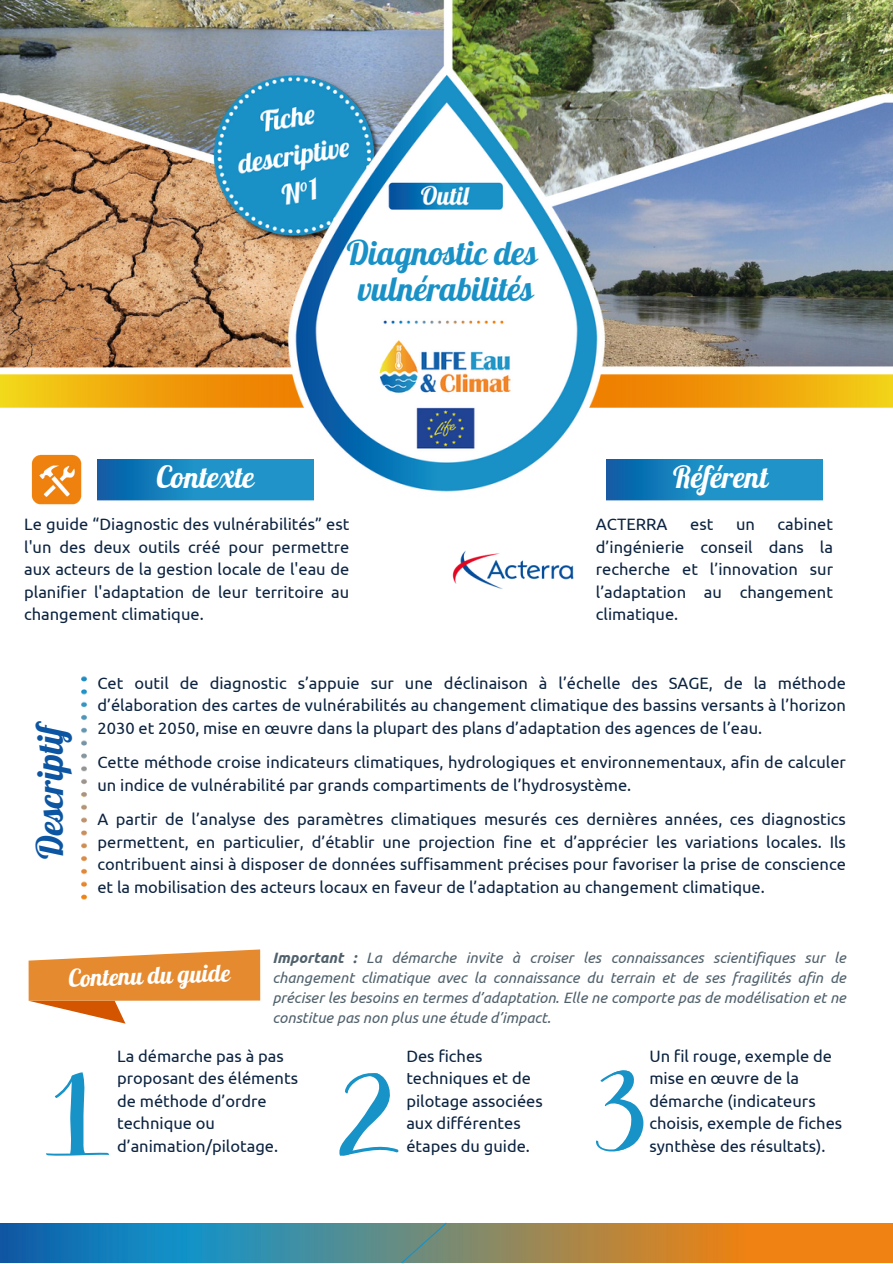
<style>
.page{position:relative;width:893px;height:1264px;background:#fff}
.page>*{position:absolute;margin:0;border:0;box-sizing:border-box;transform-origin:0 0}
.t1{font:36px "Lobster";color:#0c55a2}
.t2{font:33.3px "Lobster";color:#1991c7}
.t3{font:30px "Lobster";color:#fff}
.t4{font:24px "Lobster";color:#fff}
.t5{font:16.5px/22.5px "Ubuntu";color:#0c2340;text-align:justify}
.t6{font:italic 15px/20.2px "Ubuntu";color:#50616c;text-align:justify}
.s1{font-weight:700}
</style>
<div class="page">
<img style="left:0;top:0;width:892px;height:407px">
<img style="left:178px;top:45px;width:238px;height:210px">
<img style="left:288px;top:66px;width:316px;height:432px">
<img style="left:0;top:1223px;width:892px;height:39px">
<img style="left:81px;top:676px;width:6px;height:224px">
<img style="left:31px;top:454px;width:51px;height:51px">
<img style="left:452px;top:550px;width:122px;height:39px">
<svg style="left:227px;top:1222px;width:221px;height:40px;background:#529099"></svg>
<img style="left:97px;top:460px;width:216px;height:41px">
<img style="left:606px;top:460px;width:216px;height:41px">
<svg style="left:29px;top:949px;width:231px;height:74px"></svg>
<svg style="left:46px;top:1072px;width:63px;height:83px"></svg>
<svg style="left:339px;top:1073px;width:59px;height:82px"></svg>
<svg style="left:596px;top:1070px;width:47px;height:81px"></svg>
<svg style="left:307px;top:177px;width:13px;height:23px"></svg>
<p class="t2" style="left:347px;top:232px;width:192px">Diagnostic des</p>
<p class="t2" style="left:358px;top:268px;width:177px">vulnérabilités</p>
<p class="t3" style="left:156px;top:458px;width:99px">Contexte</p>
<p class="t5" style="left:24px;top:513px;width:327px">Le guide “Diagnostic des vulnérabilités” est l'un des deux outils créé pour permettre aux acteurs de la gestion locale de l'eau de planifier l'adaptation de leur territoire au changement climatique.</p>
<p class="t3" style="left:673px;top:458px;width:96px">Référent</p>
<p class="t5" style="left:596px;top:513px;width:238px;text-indent:182px">cabinet d’ingénierie conseil dans la recherche et l’innovation sur l’adaptation au changement climatique.</p>
<p class="t5" style="left:596px;top:513px;width:73px">ACTERRA</p>
<p class="t5" style="left:690px;top:513px;width:25px">est</p>
<p class="t5" style="left:736px;top:513px;width:20px">un</p>
<p class="t1" style="left:27px;top:859px;width:135px;rotate:-90deg">Descriptif</p>
<p class="t5" style="left:97px;top:671px;width:750px">Cet outil de diagnostic s’appuie sur une déclinaison à l’échelle des SAGE, de la méthode d’élaboration des cartes de vulnérabilités au changement climatique des bassins versants à l’horizon 2030 et 2050, mise en œuvre dans la plupart des plans d’adaptation des agences de l’eau.</p>
<p class="t5" style="left:97px;top:750px;width:750px">Cette méthode croise indicateurs climatiques, hydrologiques et environnementaux, afin de calculer un indice de vulnérabilité par grands compartiments de l’hydrosystème.</p>
<p class="t5" style="left:97px;top:807px;width:750px">A partir de l’analyse des paramètres climatiques mesurés ces dernières années, ces diagnostics permettent, en particulier, d’établir une projection fine et d’apprécier les variations locales. Ils contribuent ainsi à disposer de données suffisamment précises pour favoriser la prise de conscience et la mobilisation des acteurs locaux en faveur de l’adaptation au changement climatique.</p>
<p class="t4" style="left:68px;top:963px;width:163px;rotate:-2deg">Contenu du guide</p>
<p class="t6" style="left:272px;top:946px;width:575px"><span class="s1">Important :</span> La démarche invite à croiser les connaissances scientifiques sur le changement climatique avec la connaissance du terrain et de ses fragilités afin de préciser les besoins en termes d’adaptation. Elle ne comporte pas de modélisation et ne constitue pas non plus une étude d’impact.</p>
<p class="t5" style="left:117px;top:1044px;width:182px;text-align:left">La démarche pas à pas proposant des éléments de méthode d’ordre technique ou d’animation/pilotage.</p>
<p class="t5" style="left:406px;top:1044px;width:138px;text-align:left">Des fiches techniques et de pilotage associées aux différentes étapes du guide.</p>
<p class="t5" style="left:649px;top:1044px;width:194px;text-align:left">Un fil rouge, exemple de mise en œuvre de la démarche (indicateurs choisis, exemple de fiches synthèse des résultats).</p>
</div>
